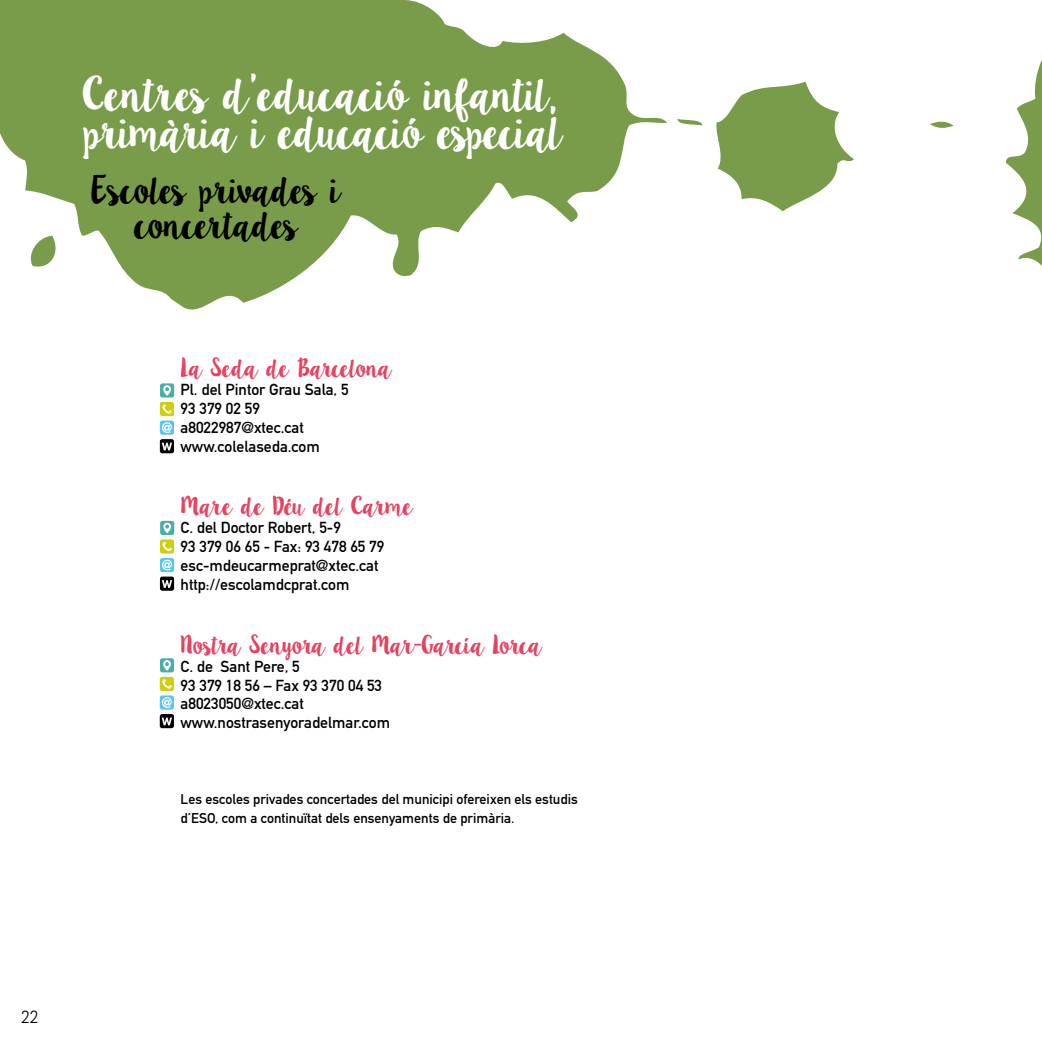
<style>
.page{position:relative;width:1042px;height:1042px;background:#fff}
.page>*{position:absolute;margin:0;border:0;box-sizing:border-box;transform-origin:0 0}
.t1{font:38.5px/38.5px "Lilly Belle";letter-spacing:-.13em;color:#fff}
.t2{font:31.5px/35px "Lilly Belle";letter-spacing:-.12em;color:#000;text-align:center}
.t3{font:21px "Lilly Belle";letter-spacing:-.1em;color:#e54360}
.t4{font:21px "Lilly Belle";letter-spacing:-.075em;color:#e54360}
.t5{font:17.5px "Abel";color:#000}
.t6{font:15.75px/18.9px "DIN Mittelschrift";color:#000}
.t7{font:14px/18.9px "DIN Mittelschrift";color:#000}
</style>
<div class="page">
<svg style="left:0;top:0;width:854px;height:310px;fill:#789c4a"></svg>
<svg style="left:160px;top:439px;width:14px;height:14px"></svg>
<svg style="left:162px;top:443px;width:10px;height:7px"></svg>
<div style="left:160px;top:383px;width:14px;height:14px;background:#4caea9;border-radius:2px"></div>
<svg style="left:163px;top:385px;width:8px;height:11px"></svg>
<div style="left:160px;top:402px;width:14px;height:14px;background:#cece12;border-radius:2px"></div>
<svg style="left:162px;top:404px;width:10px;height:10px"></svg>
<div style="left:160px;top:420px;width:14px;height:15px;background:#5bc5f2;border-radius:2px"></div>
<svg style="left:162px;top:422px;width:10px;height:11px"></svg>
<div style="left:160px;top:576px;width:14px;height:15px;background:#000;border-radius:2px"></div>
<svg style="left:162px;top:580px;width:10px;height:8px"></svg>
<div style="left:160px;top:521px;width:14px;height:14px;background:#4caea9;border-radius:2px"></div>
<svg style="left:163px;top:523px;width:8px;height:10px"></svg>
<div style="left:160px;top:539px;width:14px;height:14px;background:#cece12;border-radius:2px"></div>
<svg style="left:162px;top:541px;width:10px;height:11px"></svg>
<div style="left:160px;top:558px;width:14px;height:14px;background:#5bc5f2;border-radius:2px"></div>
<svg style="left:162px;top:560px;width:10px;height:10px"></svg>
<div style="left:160px;top:714px;width:14px;height:14px;background:#000;border-radius:2px"></div>
<svg style="left:162px;top:717px;width:10px;height:8px"></svg>
<div style="left:160px;top:658px;width:14px;height:14px;background:#4caea9;border-radius:2px"></div>
<svg style="left:163px;top:660px;width:8px;height:10px"></svg>
<div style="left:160px;top:677px;width:14px;height:14px;background:#cece12;border-radius:2px"></div>
<svg style="left:162px;top:679px;width:10px;height:10px"></svg>
<div style="left:160px;top:695px;width:14px;height:14px;background:#5bc5f2;border-radius:2px"></div>
<svg style="left:162px;top:697px;width:10px;height:11px"></svg>
<svg style="left:930px;top:60px;width:112px;height:206px"></svg>
<h1 class="t1" style="left:82px;top:75px;width:484px">Centres d’educació infantil, primària i educació especial</h1>
<h2 class="t2" style="left:90px;top:173px;width:254px">Escoles privades i concertades</h2>
<h3 class="t3" style="left:181px;top:353px;width:214px">La Seda de Barcelona</h3>
<p class="t6" style="left:181px;top:380px;width:170px">Pl. del Pintor Grau Sala, 5<br>93 379 02 59 a8022987@xtec.cat www.colelaseda.com</p>
<h3 class="t4" style="left:181px;top:491px;width:235px">Mare de Déu del Carme</h3>
<p class="t6" style="left:181px;top:518px;width:205px">C. del Doctor Robert, 5-9<br>93 379 06 65 - Fax: 93 478 65 79 esc-mdeucarmeprat@xtec.cat http://escolamdcprat.com</p>
<h3 class="t3" style="left:181px;top:629px;width:364px">Nostra Senyora del Mar-García Lorca</h3>
<p class="t6" style="left:181px;top:657px;width:211px">C. de Sant Pere, 5<br>93 379 18 56 – Fax 93 370 04 53 a8023050@xtec.cat www.nostrasenyoradelmar.com</p>
<p class="t7" style="left:181px;top:789px;width:399px">Les escoles privades concertades del municipi ofereixen els estudis d’ESO, com a continuïtat dels ensenyaments de primària.</p>
<p class="t5" style="left:21px;top:1005px;width:19px">22</p>
</div>
